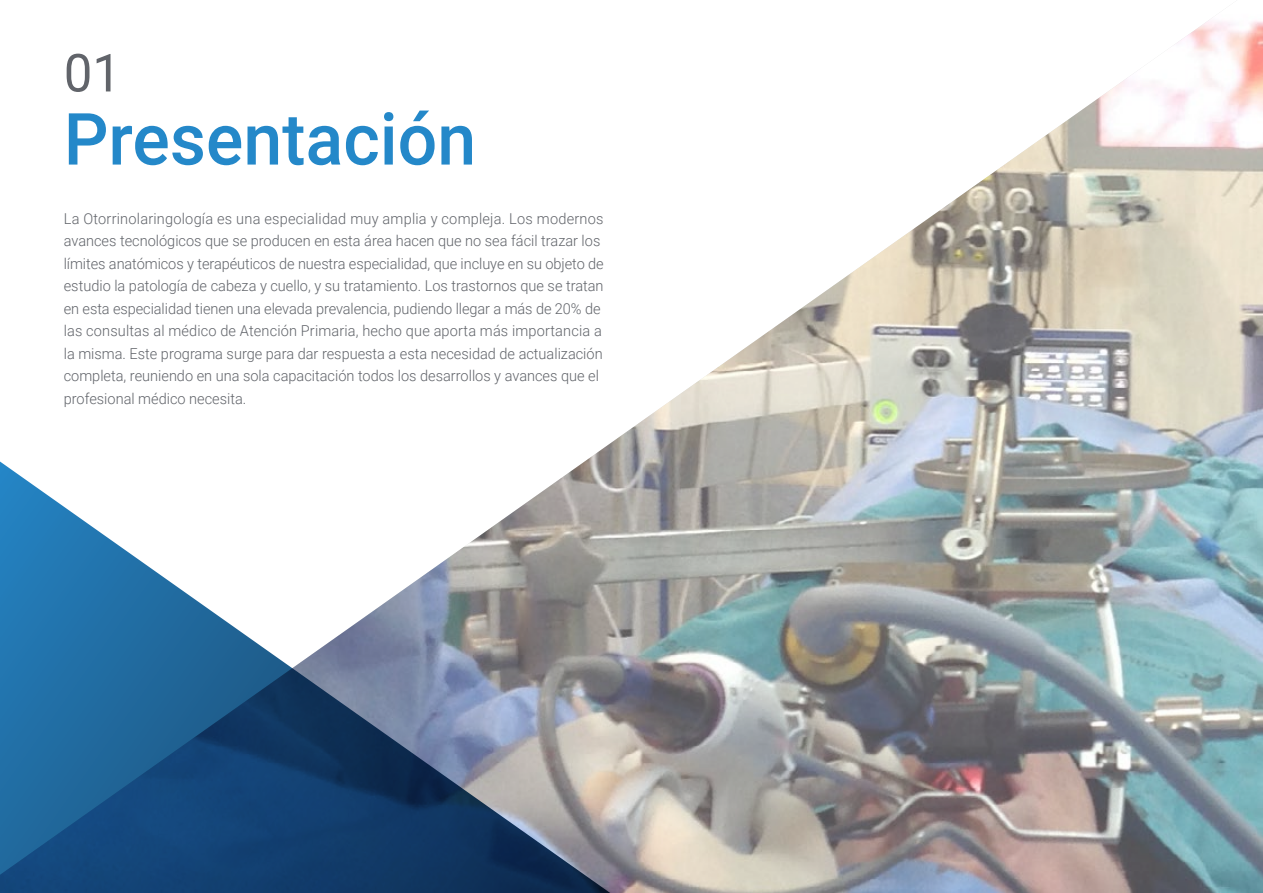
<style>
.page{position:relative;width:1263px;height:893px;background:#fff}
.page>*{position:absolute;margin:0;border:0;box-sizing:border-box;transform-origin:0 0}
.t1{font:500 72px "Roboto";color:#2488c9}
.t2{font:52.5px "Roboto";color:#61646a}
.t3{font:300 15px/22.5px "Roboto";color:#61646a}
</style>
<div class="page">
<img style="left:606px;top:20px;width:657px;height:873px">
<svg style="left:0;top:446px;width:640px;height:447px"></svg>
<h2 class="t2" style="left:64px;top:36px;width:59px">01</h2>
<h1 class="t1" style="left:64px;top:89px;width:414px">Presentación</h1>
<p class="t3" style="left:64px;top:207px;width:541px">La Otorrinolaringología es una especialidad muy amplia y compleja. Los modernos avances tecnológicos que se producen en esta área hacen que no sea fácil trazar los límites anatómicos y terapéuticos de nuestra especialidad, que incluye en su objeto de estudio la patología de cabeza y cuello, y su tratamiento. Los trastornos que se tratan en esta especialidad tienen una elevada prevalencia, pudiendo llegar a más de 20% de las consultas al médico de Atención Primaria, hecho que aporta más importancia a la misma. Este programa surge para dar respuesta a esta necesidad de actualización completa, reuniendo en una sola capacitación todos los desarrollos y avances que el profesional médico necesita.</p>
</div>
